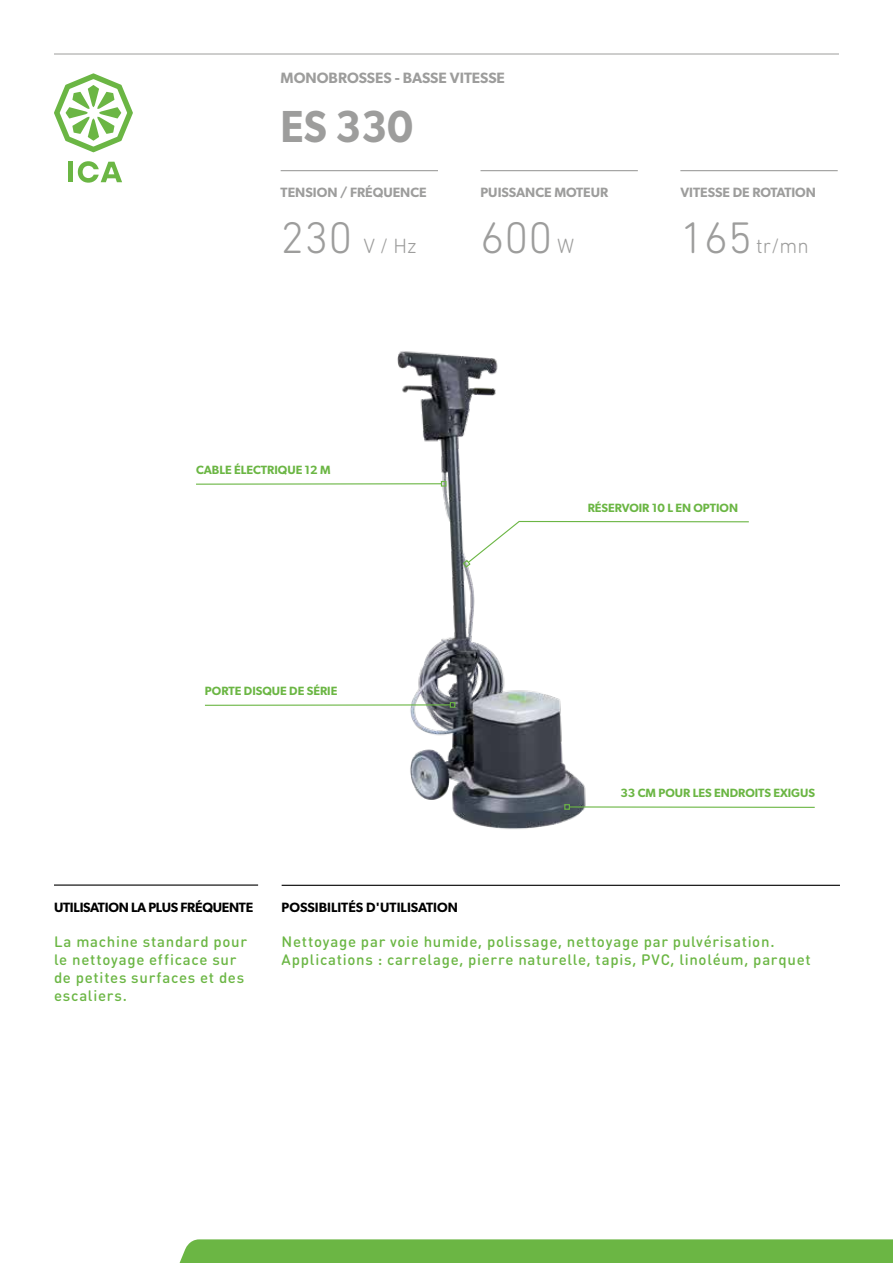
<style>
.page{position:relative;width:893px;height:1263px;background:#fff}
.page>*{position:absolute;margin:0;border:0;box-sizing:border-box;transform-origin:0 0}
.t1{font:600 45px "Gibson";color:#9d9d9c;scale:.93 1}
.t2{font:300 45px "DIN Next Rounded LT Pro";color:#9d9d9c}
.t3{font:300 21px "DIN Next Rounded LT Pro";color:#9d9d9c}
.t4{font:500 15px/18px "DIN Round Pro";letter-spacing:.045em;color:#6bb644}
.t5{font:600 15px "Gibson";color:#9d9d9c}
.t6{font:600 13.5px "Gibson";color:#9d9d9c}
.t7{font:600 13.5px "Gibson";letter-spacing:-.02em;color:#000}
.t8{font:600 13.5px "Gibson";color:#000}
.t9{font:600 12px "Gibson";color:#6bb644}
.s1{font-size:45px}
.s2{font-size:21px}
</style>
<div class="page">
<hr style="left:54px;top:54px;width:785px;height:1px;background:#9d9d9c">
<svg style="left:54px;top:73px;width:79px;height:79px"></svg>
<div style="left:68px;top:162px;width:5px;height:20px;background:#6bb644"></div>
<svg style="left:78px;top:161px;width:44px;height:22px"></svg>
<div style="left:179px;top:1239px;width:714px;height:24px;background:#6bb644"></div>
<hr style="left:281px;top:170px;width:157px;height:1px;background:#9d9d9c">
<hr style="left:480px;top:170px;width:158px;height:1px;background:#9d9d9c">
<hr style="left:680px;top:170px;width:158px;height:1px;background:#9d9d9c">
<hr style="left:54px;top:884px;width:204px;height:2px;background:#000">
<hr style="left:282px;top:885px;width:558px;height:1px;background:#000">
<img style="left:397px;top:351px;width:189px;height:478px">
<hr style="left:569px;top:806px;width:246px;height:2px;background:#6bb644">
<svg style="left:564px;top:804px;width:6px;height:6px"></svg>
<hr style="left:205px;top:704px;width:245px;height:2px;background:#6bb644">
<svg style="left:450px;top:702px;width:5px;height:6px"></svg>
<hr style="left:196px;top:483px;width:245px;height:2px;background:#6bb644">
<svg style="left:441px;top:481px;width:5px;height:6px"></svg>
<svg style="left:462px;top:520px;width:287px;height:48px"></svg>
<p class="t5" style="left:281px;top:69px;width:226px">MONOBROSSES - BASSE VITESSE</p>
<h1 class="t1" style="left:281px;top:100px;width:144px">ES 330</h1>
<p class="t6" style="left:281px;top:185px;width:148px">TENSION / FRÉQUENCE</p>
<p class="t6" style="left:480px;top:185px;width:129px">PUISSANCE MOTEUR</p>
<p class="t6" style="left:680px;top:185px;width:137px">VITESSE DE ROTATION</p>
<h2 class="t3" style="left:281px;top:234px;width:138px"><span class="s1">230</span> V / Hz</h2>
<h1 class="t2" style="left:480px;top:212px;width:95px">600 <span class="s2">W</span></h1>
<h2 class="t3" style="left:680px;top:234px;width:130px"><span class="s1">165</span> tr/mn</h2>
<p class="t9" style="left:196px;top:463px;width:136px">CABLE ÉLECTRIQUE 12 M</p>
<p class="t9" style="left:205px;top:684px;width:134px">PORTE DISQUE DE SÉRIE</p>
<p class="t9" style="left:588px;top:501px;width:152px">RÉSERVOIR 10 L EN OPTION</p>
<p class="t9" style="left:620px;top:786px;width:196px">33 CM POUR LES ENDROITS EXIGUS</p>
<p class="t7" style="left:54px;top:899px;width:201px">UTILISATION LA PLUS FRÉQUENTE</p>
<p class="t8" style="left:282px;top:899px;width:178px">POSSIBILITÉS D'UTILISATION</p>
<p class="t4" style="left:54px;top:932px;width:195px">La machine standard pour le nettoyage efficace sur de petites surfaces et des escaliers.</p>
<p class="t4" style="left:282px;top:932px;width:530px">Nettoyage par voie humide, polissage, nettoyage par pulvérisation.<br>Applications : carrelage, pierre naturelle, tapis, PVC, linoléum, parquet</p>
</div>
